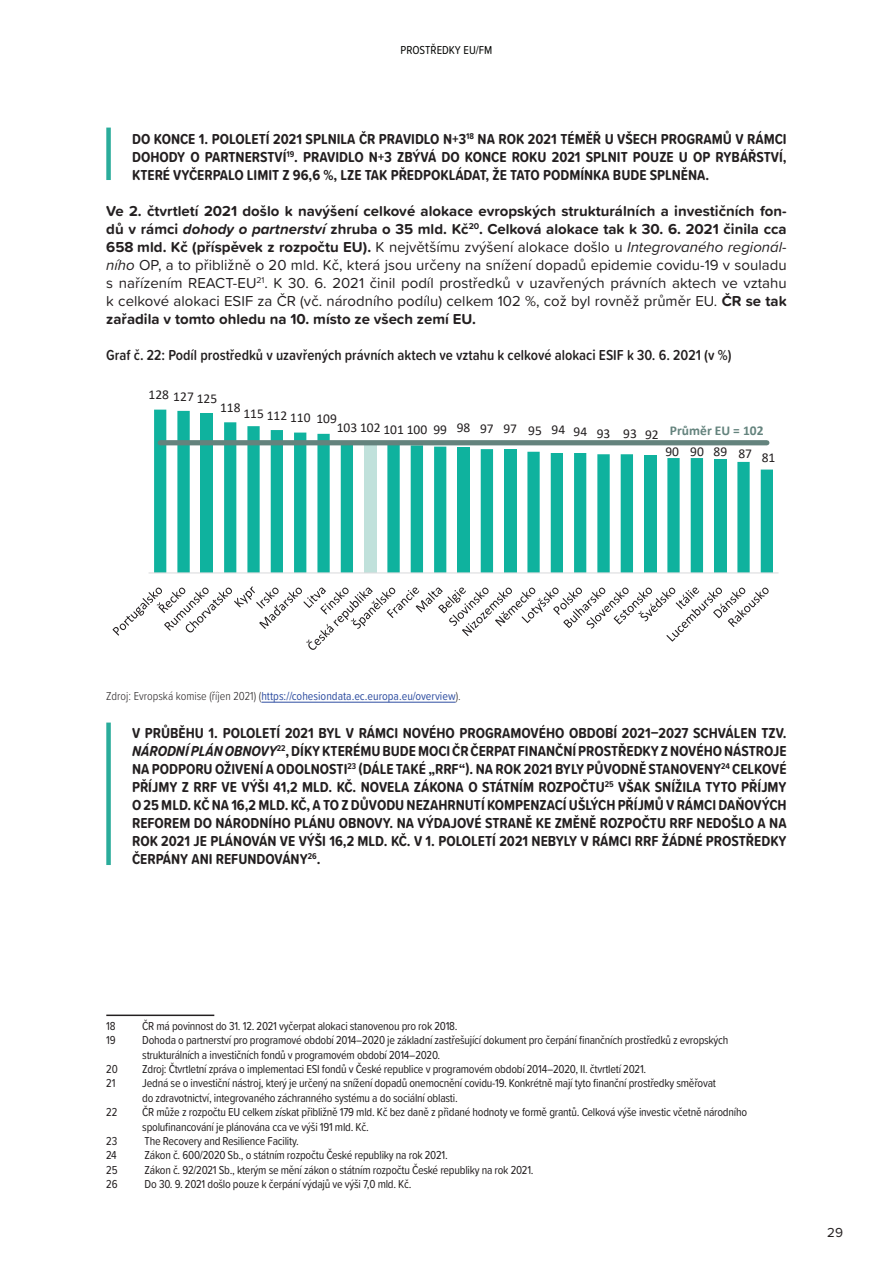
<style>
.page{position:relative;width:893px;height:1263px;background:#fff}
.page>*{position:absolute;margin:0;border:0;box-sizing:border-box;transform-origin:0 0}
.verzalky_v_bloku_10b{font:700 15px/18px "Proxima Soft Cond";color:#231f20;text-align:justify}
.text_normal_10_b{font:15px/18px "Proxima Soft";color:#231f20;text-align:justify}
.tabulka_nadpis{font:600 15px "Proxima Soft Cond";color:#231f20}
.t1{font:13.5px/14.2px "Calibri";color:#231f20}
.t2{font:700 13.5px "Calibri";color:#64837d}
.t3{font:13.5px "Proxima Soft";color:#231f20}
.poznámky_pod_čarou{font:12px "Proxima Soft Cond";letter-spacing:-.02em;color:#231f20}
.zdroje{font:12px "Proxima Soft Cond";color:#2f4ea1}
.t4{font:12px "Proxima Soft Cond";color:#040503}
.s1{font-weight:700}
.s2{font-weight:700;font-style:italic}
.s3{font-style:italic}
.s4{font-weight:300;color:#231f20}
</style>
<div class="page">
<hr style="left:261px;top:702px;width:195px;height:1px;background:#2f4ea1">
<hr style="left:106px;top:1014px;width:108px;height:2px;background:#231f20">
<svg style="left:154px;top:410px;width:619px;height:162px"></svg>
<hr style="left:149px;top:572px;width:629px;height:1px;background:#dcdddf">
<div style="left:160px;top:440px;width:607px;height:5px;background:#64837d"></div>
<svg style="left:113px;top:586px;width:656px;height:64px"></svg>
<div style="left:106px;top:128px;width:5px;height:52px;background:#2aac9b"></div>
<div style="left:106px;top:722px;width:5px;height:143px;background:#2aac9b"></div>
<p class="t4" style="left:400px;top:41px;width:93px">PROSTŘEDKY EU/FM</p>
<p class="verzalky_v_bloku_10b" style="left:132px;top:129px;width:656px">DO KONCE 1. POLOLETÍ 2021 SPLNILA ČR PRAVIDLO N+3<sup>18</sup> NA ROK 2021 TÉMĚŘ U VŠECH PROGRAMŮ V RÁMCI DOHODY O PARTNERSTVÍ<sup>19</sup>. PRAVIDLO N+3 ZBÝVÁ DO KONCE ROKU 2021 SPLNIT POUZE U OP RYBÁŘSTVÍ, KTERÉ VYČERPALO LIMIT Z 96,6 %, LZE TAK PŘEDPOKLÁDAT, ŽE TATO PODMÍNKA BUDE SPLNĚNA.</p>
<p class="text_normal_10_b" style="left:106px;top:201px;width:682px"><span class="s1">Ve 2. čtvrtletí 2021 došlo k navýšení celkové alokace evropských strukturálních a investičních fon&shy;dů v rámci</span> <span class="s2">dohody o partnerství</span> <span class="s1">zhruba o 35 mld. Kč</span><sup>20</sup><span class="s1">. Celková alokace tak k 30. 6. 2021 činila cca 658 mld. Kč (příspěvek z rozpočtu EU).</span> K největšímu zvýšení alokace došlo u <span class="s3">Integrovaného regionál&shy;ního</span> OP, a to přibližně o 20 mld. Kč, která jsou určeny na snížení dopadů epidemie covidu-19 v souladu s nařízením REACT-EU<sup>21</sup>. K 30. 6. 2021 činil podíl prostředků v uzavřených právních aktech ve vztahu k celkové alokaci ESIF za ČR (vč. národního podílu) celkem 102 %, což byl rovněž průměr EU. <span class="s1">ČR se tak zařadila v tomto ohledu na 10. místo ze všech zemí EU.</span></p>
<p class="tabulka_nadpis" style="left:106px;top:344px;width:627px">Graf č. 22: Podíl prostředků v uzavřených právních aktech ve vztahu k celkové alokaci ESIF k 30. 6. 2021 (v %)</p>
<p class="t1" style="left:148px;top:389px;width:70px">128 127 125</p>
<p class="t1" style="left:337px;top:408px;width:323px;text-indent:-117px">118 115 112 110 109<br>103 102 101 100 99 98 97 97 95 94 94 93 93 92</p>
<p class="t2" style="left:670px;top:421px;width:95px">Průměr EU = 102</p>
<p class="t1" style="left:665px;top:444px;width:112px">90 90 89 87 81</p>
<p class="zdroje" style="left:106px;top:687px;width:356px"><span class="s4">Zdroj: Evropská komise (říjen 2021) (</span>https://cohesiondata.ec.europa.eu/overview<span class="s4">).</span></p>
<p class="verzalky_v_bloku_10b" style="left:132px;top:723px;width:656px">V PRŮBĚHU 1. POLOLETÍ 2021 BYL V RÁMCI NOVÉHO PROGRAMOVÉHO OBDOBÍ 2021–2027 SCHVÁLEN TZV.<br><span class="s3">NÁRODNÍ PLÁN OBNOVY</span><sup>22</sup>, DÍKY KTERÉMU BUDE MOCI ČR ČERPAT FINANČNÍ PROSTŘEDKY Z NOVÉHO NÁSTROJE NA PODPORU OŽIVENÍ A ODOLNOSTI<sup>23</sup> (DÁLE TAKÉ „RRF“). NA ROK 2021 BYLY PŮVODNĚ STANOVENY<sup>24</sup> CELKOVÉ PŘÍJMY Z RRF VE VÝŠI 41,2 MLD. KČ. NOVELA ZÁKONA O STÁTNÍM ROZPOČTU<sup>25</sup> VŠAK SNÍŽILA TYTO PŘÍJMY O 25 MLD. KČ NA 16,2 MLD. KČ, A TO Z DŮVODU NEZAHRNUTÍ KOMPENZACÍ UŠLÝCH PŘÍJMŮ V RÁMCI DAŇOVÝCH REFOREM DO NÁRODNÍHO PLÁNU OBNOVY. NA VÝDAJOVÉ STRANĚ KE ZMĚNĚ ROZPOČTU RRF NEDOŠLO A NA ROK 2021 JE PLÁNOVÁN VE VÝŠI 16,2 MLD. KČ. V 1. POLOLETÍ 2021 NEBYLY V RÁMCI RRF ŽÁDNÉ PROSTŘEDKY ČERPÁNY ANI REFUNDOVÁNY<sup>26</sup>.</p>
<p class="poznámky_pod_čarou" style="left:106px;top:1017px;width:11px">18</p>
<p class="poznámky_pod_čarou" style="left:142px;top:1017px;width:317px">ČR má povinnost do 31. 12. 2021 vyčerpat alokaci stanovenou pro rok 2018.</p>
<p class="poznámky_pod_čarou" style="left:106px;top:1031px;width:11px">19</p>
<p class="poznámky_pod_čarou" style="left:142px;top:1031px;width:588px">Dohoda o partnerství pro programové období 2014–2020 je základní zastřešující dokument pro čerpání finančních prostředků z evropských</p>
<p class="poznámky_pod_čarou" style="left:142px;top:1046px;width:300px">strukturálních a investičních fondů v programovém období 2014–2020.</p>
<p class="poznámky_pod_čarou" style="left:106px;top:1060px;width:13px">20</p>
<p class="poznámky_pod_čarou" style="left:142px;top:1060px;width:505px">Zdroj: Čtvrtletní zpráva o implementaci ESI fondů v České republice v programovém období 2014–2020, II. čtvrtletí 2021.</p>
<p class="poznámky_pod_čarou" style="left:106px;top:1074px;width:11px">21</p>
<p class="poznámky_pod_čarou" style="left:142px;top:1074px;width:575px">Jedná se o investiční nástroj, který je určený na snížení dopadů onemocnění covidu-19. Konkrétně mají tyto finanční prostředky směřovat</p>
<p class="poznámky_pod_čarou" style="left:142px;top:1089px;width:317px">do zdravotnictví, integrovaného záchranného systému a do sociální oblasti.</p>
<p class="poznámky_pod_čarou" style="left:106px;top:1103px;width:13px">22</p>
<p class="poznámky_pod_čarou" style="left:142px;top:1103px;width:606px">ČR může z rozpočtu EU celkem získat přibližně 179 mld. Kč bez daně z přidané hodnoty ve formě grantů. Celková výše investic včetně národního</p>
<p class="poznámky_pod_čarou" style="left:142px;top:1118px;width:228px">spolufinancování je plánována cca ve výši 191 mld. Kč.</p>
<p class="poznámky_pod_čarou" style="left:106px;top:1132px;width:12px">23</p>
<p class="poznámky_pod_čarou" style="left:145px;top:1132px;width:156px">The Recovery and Resilience Facility.</p>
<p class="poznámky_pod_čarou" style="left:106px;top:1146px;width:12px">24</p>
<p class="poznámky_pod_čarou" style="left:145px;top:1146px;width:305px">Zákon č. 600/2020 Sb., o státním rozpočtu České republiky na rok 2021.</p>
<p class="poznámky_pod_čarou" style="left:106px;top:1161px;width:13px">25</p>
<p class="poznámky_pod_čarou" style="left:145px;top:1161px;width:390px">Zákon č. 92/2021 Sb., kterým se mění zákon o státním rozpočtu České republiky na rok 2021.</p>
<p class="poznámky_pod_čarou" style="left:106px;top:1175px;width:13px">26</p>
<p class="poznámky_pod_čarou" style="left:145px;top:1175px;width:268px">Do 30. 9. 2021 došlo pouze k čerpání výdajů ve výši 7,0 mld. Kč.</p>
<p class="t3" style="left:827px;top:1222px;width:17px">29</p>
</div>
